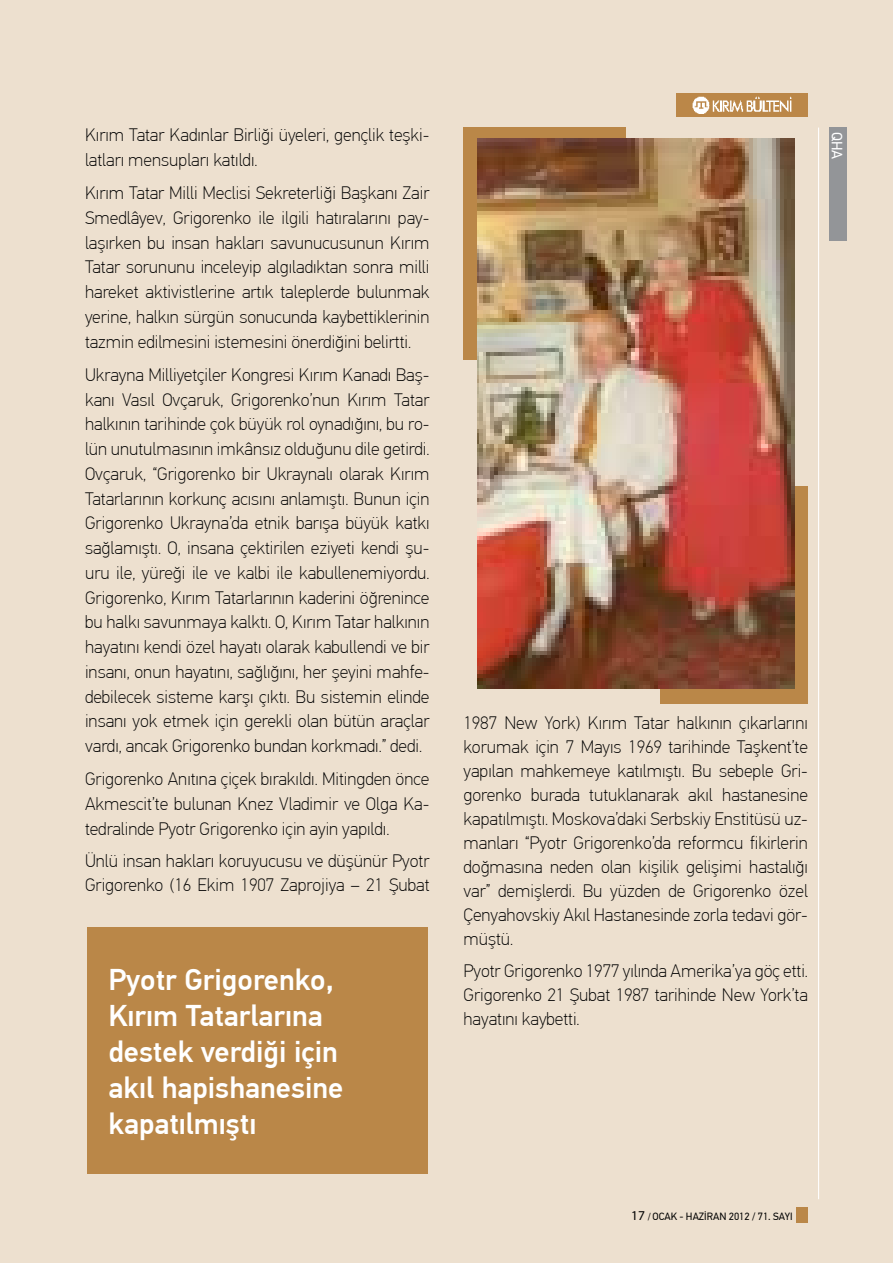
<style>
.page{position:relative;width:893px;height:1263px;background:#ede0cf}
.page>*{position:absolute;margin:0;border:0;box-sizing:border-box;transform-origin:0 0}
.t1{font:500 30px/36px "PF Din Text Pro";color:#fff}
.t2{font:100 18px/24.8px "PF Din Text Pro";color:#000;text-align:justify}
.t3{font:15px "PF Din Text Pro";color:#fff}
.t4{font:10.5px "PF Din Text Pro";color:#000}
.s1{font-family:"Myriad Pro";font-size:13.5px}
.s2{font-family:"Myriad Pro";font-stretch:condensed}
</style>
<div class="page">
<hr style="left:818px;top:128px;width:1px;height:1071px;background:#fff">
<img style="left:677px;top:94px;width:131px;height:23px">
<div style="left:797px;top:1207px;width:11px;height:15px;background:#ba8748"></div>
<div style="left:87px;top:927px;width:340px;height:247px;background:#ba8748"></div>
<div style="left:660px;top:486px;width:148px;height:218px;background:#ba8748"></div>
<div style="left:463px;top:128px;width:163px;height:232px;background:#ba8748"></div>
<img style="left:477px;top:138px;width:317px;height:550px">
<div style="left:829px;top:128px;width:17px;height:113px;background:#939598"></div>
<p class="t2" style="left:85px;top:123px;width:346px">Kırım Tatar Kadınlar Birliği üyeleri, gençlik teşki&shy;latları mensupları katıldı.</p>
<p class="t2" style="left:85px;top:181px;width:346px">Kırım Tatar Milli Meclisi Sekreterliği Başkanı Zair Smedlâyev, Grigorenko ile ilgili hatıralarını pay&shy;laşırken bu insan hakları savunucusunun Kırım Tatar sorununu inceleyip algıladıktan sonra milli hareket aktivistlerine artık taleplerde bulunmak yerine, halkın sürgün sonucunda kaybettiklerinin tazmin edilmesini istemesini önerdiğini belirtti.</p>
<p class="t2" style="left:85px;top:363px;width:346px">Ukrayna Milliyetçiler Kongresi Kırım Kanadı Baş&shy;kanı Vasıl Ovçaruk, Grigorenko’nun Kırım Tatar halkının tarihinde çok büyük rol oynadığını, bu ro&shy;lün unutulmasının imkânsız olduğunu dile getirdi.<br>Ovçaruk, “Grigorenko bir Ukraynalı olarak Kırım Tatarlarının korkunç acısını anlamıştı. Bunun için Grigorenko Ukrayna’da etnik barışa büyük katkı sağlamıştı. O, insana çektirilen eziyeti kendi şu&shy;uru ile, yüreği ile ve kalbi ile kabullenemiyordu.<br>Grigorenko, Kırım Tatarlarının kaderini öğrenince bu halkı savunmaya kalktı. O, Kırım Tatar halkının hayatını kendi özel hayatı olarak kabullendi ve bir insanı, onun hayatını, sağlığını, her şeyini mahfe&shy;debilecek sisteme karşı çıktı. Bu sistemin elinde insanı yok etmek için gerekli olan bütün araçlar vardı, ancak Grigorenko bundan korkmadı.” dedi.</p>
<p class="t2" style="left:85px;top:767px;width:346px">Grigorenko Anıtına çiçek bırakıldı. Mitingden önce Akmescit’te bulunan Knez Vladimir ve Olga Ka&shy;tedralinde Pyotr Grigorenko için ayin yapıldı.</p>
<p class="t2" style="left:85px;top:849px;width:346px;line-height:24px">Ünlü insan hakları koruyucusu ve düşünür Pyotr<br>Grigorenko (16 Ekim 1907 Zaprojiya – 21 Şubat</p>
<h1 class="t1" style="left:108px;top:962px;width:237px">Pyotr Grigorenko,<br>Kırım Tatarlarına destek verdiği için akıl hapishanesine kapatılmıştı</h1>
<p class="t3" style="left:846px;top:132px;width:29px;rotate:90deg">QHA</p>
<p class="t2" style="left:463px;top:711px;width:346px;line-height:24px">1987 New York) Kırım Tatar halkının çıkarlarını korumak için 7 Mayıs 1969 tarihinde Taşkent’te yapılan mahkemeye katılmıştı. Bu sebeple Gri&shy;gorenko burada tutuklanarak akıl hastanesine kapatılmıştı. Moskova’daki Serbskiy Enstitüsü uz&shy;manları “Pyotr Grigorenko’da reformcu fikirlerin doğmasına neden olan kişilik gelişimi hastalığı var” demişlerdi. Bu yüzden de Grigorenko özel Çenyahovskiy Akıl Hastanesinde zorla tedavi gör&shy;müştü.</p>
<p class="t2" style="left:463px;top:959px;width:346px;line-height:24px">Pyotr Grigorenko 1977 yılında Amerika’ya göç etti.<br>Grigorenko 21 Şubat 1987 tarihinde New York’ta hayatını kaybetti.</p>
<p class="t4" style="left:631px;top:1210px;width:163px"><span class="s1">17</span> <span class="s2">/</span> OCAK - HAZİRAN 2012 / 71. SAYI</p>
</div>
